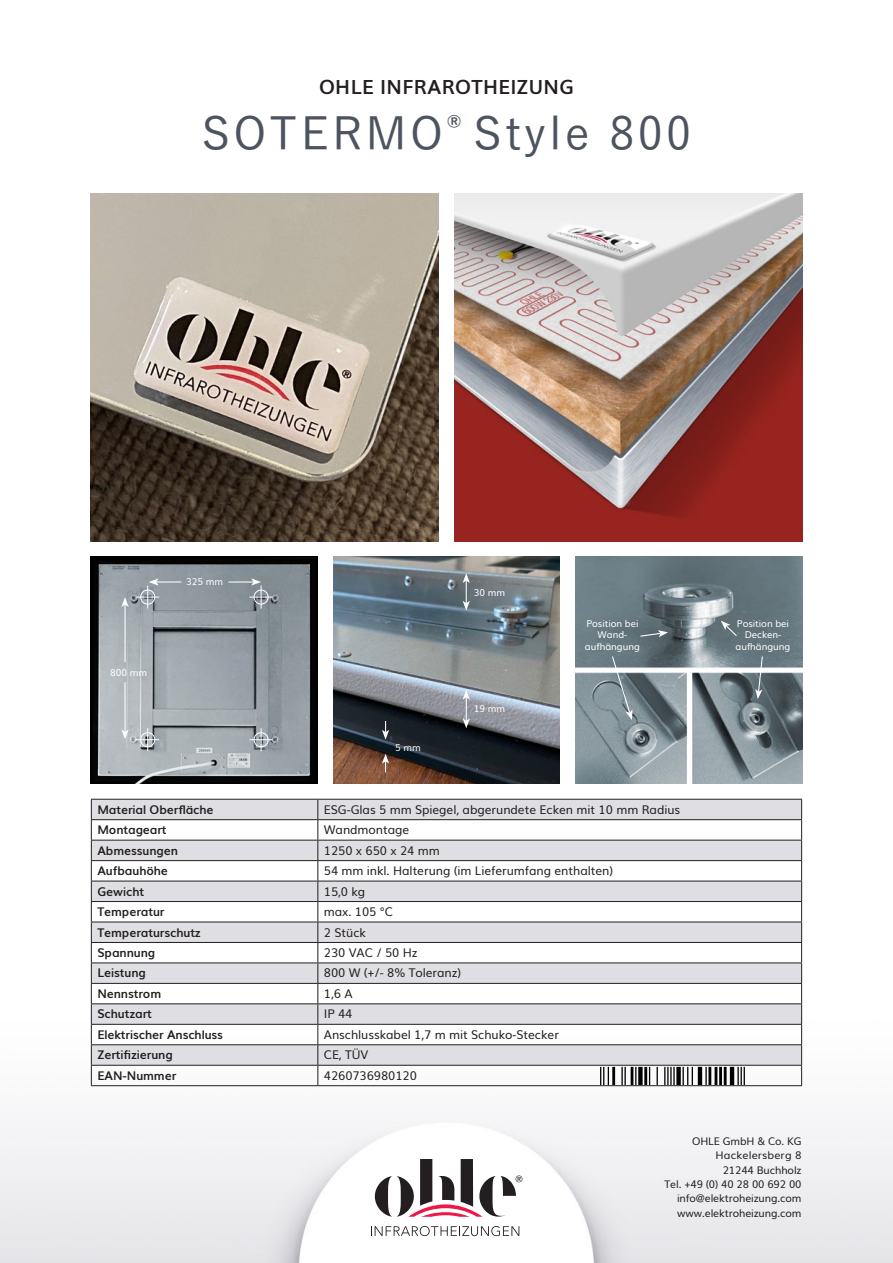
<style>
.page{position:relative;width:893px;height:1263px;background:#fff}
.page>*{position:absolute;margin:0;border:0;box-sizing:border-box;transform-origin:0 0}
.t1{font:500 45px "Yu Gothic";letter-spacing:.075em;color:#4d5460}
.t2{font:700 19.5px "Muli";letter-spacing:.02em;color:#231f20}
.t3{font:12px "Muli";letter-spacing:-.005em;color:#231f20}
.t4{font:700 12px "Muli";letter-spacing:-.005em;color:#231f20}
.t5{font:10.5px "Muli";letter-spacing:-.01em;color:#231f20}
.t6{font:10.5px "Muli";letter-spacing:.01em;color:#231f20}
.t7{font:9.45px/11.4px "Muli";letter-spacing:-.005em;color:#fff;text-align:center}
</style>
<div class="page">
<img style="left:0;top:193px;width:893px;height:1070px">
<svg style="left:371px;top:1226px;width:148px;height:10px"></svg>
<svg style="left:375px;top:1159px;width:147px;height:58px"></svg>
<img style="left:91px;top:193px;width:348px;height:348px">
<img style="left:454px;top:193px;width:348px;height:348px">
<svg style="left:92px;top:800px;width:709px;height:265px;fill:#dfdee2"></svg>
<hr style="left:91px;top:799px;width:227px;height:1px;background:#231f20">
<hr style="left:318px;top:799px;width:484px;height:1px;background:#231f20">
<hr style="left:91px;top:819px;width:227px;height:1px;background:#231f20">
<hr style="left:318px;top:819px;width:484px;height:1px;background:#231f20">
<hr style="left:91px;top:840px;width:227px;height:1px;background:#231f20">
<hr style="left:318px;top:840px;width:484px;height:1px;background:#231f20">
<hr style="left:91px;top:860px;width:227px;height:1px;background:#231f20">
<hr style="left:318px;top:860px;width:484px;height:1px;background:#231f20">
<hr style="left:91px;top:881px;width:227px;height:1px;background:#231f20">
<hr style="left:318px;top:881px;width:484px;height:1px;background:#231f20">
<hr style="left:91px;top:901px;width:227px;height:1px;background:#231f20">
<hr style="left:318px;top:901px;width:484px;height:1px;background:#231f20">
<hr style="left:91px;top:922px;width:227px;height:1px;background:#231f20">
<hr style="left:318px;top:922px;width:484px;height:1px;background:#231f20">
<hr style="left:91px;top:942px;width:227px;height:1px;background:#231f20">
<hr style="left:318px;top:942px;width:484px;height:1px;background:#231f20">
<hr style="left:91px;top:962px;width:227px;height:1px;background:#231f20">
<hr style="left:318px;top:962px;width:484px;height:1px;background:#231f20">
<hr style="left:91px;top:983px;width:227px;height:1px;background:#231f20">
<hr style="left:318px;top:983px;width:484px;height:1px;background:#231f20">
<hr style="left:91px;top:1003px;width:227px;height:1px;background:#231f20">
<hr style="left:318px;top:1003px;width:484px;height:1px;background:#231f20">
<hr style="left:91px;top:1024px;width:227px;height:1px;background:#231f20">
<hr style="left:318px;top:1024px;width:484px;height:1px;background:#231f20">
<hr style="left:91px;top:1044px;width:227px;height:1px;background:#231f20">
<hr style="left:318px;top:1044px;width:484px;height:1px;background:#231f20">
<hr style="left:91px;top:1065px;width:227px;height:1px;background:#231f20">
<svg style="left:91px;top:799px;width:1px;height:286px"></svg>
<hr style="left:318px;top:1065px;width:484px;height:1px;background:#231f20">
<svg style="left:317px;top:799px;width:1px;height:286px"></svg>
<svg style="left:801px;top:799px;width:1px;height:286px"></svg>
<hr style="left:91px;top:1085px;width:227px;height:1px;background:#231f20">
<hr style="left:318px;top:1085px;width:484px;height:1px;background:#231f20">
<svg style="left:600px;top:1067px;width:9px;height:17px"></svg>
<hr style="left:612px;top:1067px;width:3px;height:17px;background:#000">
<svg style="left:621px;top:1067px;width:15px;height:17px"></svg>
<div style="left:638px;top:1067px;width:5px;height:17px;background:#000"></div>
<hr style="left:644px;top:1067px;width:3px;height:17px;background:#000">
<svg style="left:649px;top:1067px;width:1px;height:17px"></svg>
<svg style="left:657px;top:1067px;width:1px;height:17px"></svg>
<svg style="left:664px;top:1067px;width:11px;height:17px"></svg>
<div style="left:676px;top:1067px;width:5px;height:17px;background:#000"></div>
<svg style="left:682px;top:1067px;width:11px;height:17px"></svg>
<hr style="left:698px;top:1067px;width:4px;height:17px;background:#000">
<svg style="left:705px;top:1067px;width:2px;height:17px"></svg>
<hr style="left:708px;top:1067px;width:3px;height:17px;background:#000">
<svg style="left:715px;top:1067px;width:2px;height:17px"></svg>
<hr style="left:719px;top:1067px;width:3px;height:17px;background:#000">
<hr style="left:724px;top:1067px;width:3px;height:17px;background:#000">
<hr style="left:730px;top:1067px;width:4px;height:17px;background:#000">
<svg style="left:737px;top:1067px;width:8px;height:17px"></svg>
<img style="left:91px;top:557px;width:226px;height:226px">
<img style="left:333px;top:557px;width:227px;height:226px">
<img style="left:575px;top:557px;width:227px;height:226px">
<svg style="left:639px;top:630px;width:29px;height:7px"></svg>
<svg style="left:611px;top:655px;width:21px;height:65px"></svg>
<svg style="left:721px;top:621px;width:17px;height:16px"></svg>
<svg style="left:755px;top:655px;width:8px;height:44px"></svg>
<svg style="left:136px;top:728px;width:23px;height:23px"></svg>
<svg style="left:228px;top:578px;width:45px;height:30px"></svg>
<svg style="left:250px;top:728px;width:23px;height:23px"></svg>
<svg style="left:136px;top:578px;width:45px;height:30px"></svg>
<hr style="left:124px;top:605px;width:2px;height:57px;background:#fff">
<svg style="left:121px;top:597px;width:8px;height:10px"></svg>
<hr style="left:124px;top:682px;width:2px;height:50px;background:#fff">
<svg style="left:121px;top:729px;width:8px;height:10px"></svg>
<svg style="left:463px;top:573px;width:7px;height:38px"></svg>
<svg style="left:463px;top:690px;width:7px;height:38px"></svg>
<svg style="left:382px;top:754px;width:7px;height:18px"></svg>
<svg style="left:382px;top:721px;width:7px;height:19px"></svg>
<p class="t2" style="left:319px;top:71px;width:257px">OHLE INFRAROTHEIZUNG</p>
<p class="t1" style="left:202px;top:92px;width:491px">SOTERMO<sup>®</sup> Style 800</p>
<p class="t7" style="left:110px;top:666px;width:38px">800 mm</p>
<p class="t7" style="left:186px;top:575px;width:38px">325 mm</p>
<p class="t7" style="left:395px;top:741px;width:27px">5 mm</p>
<p class="t7" style="left:474px;top:586px;width:33px">30 mm</p>
<p class="t7" style="left:474px;top:702px;width:33px">19 mm</p>
<p class="t7" style="left:586px;top:617px;width:54px">Position bei</p>
<p class="t7" style="left:585px;top:628px;width:56px">Wand&shy;aufhängung</p>
<p class="t4" style="left:97px;top:800px;width:118px">Material Oberfläche</p>
<p class="t3" style="left:324px;top:799px;width:358px">ESG-Glas 5 mm Spiegel, abgerundete Ecken mit 10 mm Radius</p>
<p class="t4" style="left:97px;top:820px;width:71px">Montageart</p>
<p class="t3" style="left:324px;top:820px;width:87px">Wandmontage</p>
<p class="t4" style="left:97px;top:841px;width:82px">Abmessungen</p>
<p class="t3" style="left:324px;top:840px;width:117px">1250 x 650 x 24 mm</p>
<p class="t4" style="left:97px;top:861px;width:72px">Aufbauhöhe</p>
<p class="t3" style="left:324px;top:861px;width:291px">54 mm inkl. Halterung (im Lieferumfang enthalten)</p>
<p class="t4" style="left:97px;top:882px;width:48px">Gewicht</p>
<p class="t3" style="left:324px;top:881px;width:43px">15,0 kg</p>
<p class="t4" style="left:97px;top:902px;width:69px">Temperatur</p>
<p class="t3" style="left:324px;top:902px;width:71px">max. 105 °C</p>
<p class="t4" style="left:97px;top:922px;width:105px">Temperaturschutz</p>
<p class="t3" style="left:324px;top:922px;width:44px">2 Stück</p>
<p class="t4" style="left:97px;top:943px;width:59px">Spannung</p>
<p class="t3" style="left:324px;top:943px;width:95px">230 VAC / 50 Hz</p>
<p class="t4" style="left:97px;top:963px;width:50px">Leistung</p>
<p class="t3" style="left:324px;top:963px;width:139px">800 W (+/- 8% Toleranz)</p>
<p class="t4" style="left:97px;top:984px;width:65px">Nennstrom</p>
<p class="t3" style="left:324px;top:984px;width:30px">1,6 A</p>
<p class="t4" style="left:97px;top:1004px;width:56px">Schutzart</p>
<p class="t3" style="left:324px;top:1004px;width:30px">IP 44</p>
<p class="t4" style="left:97px;top:1025px;width:127px">Elektrischer Anschluss</p>
<p class="t3" style="left:324px;top:1025px;width:237px">Anschlusskabel 1,7 m mit Schuko-Stecker</p>
<p class="t4" style="left:97px;top:1045px;width:77px">Zertifizierung</p>
<p class="t3" style="left:324px;top:1045px;width:46px">CE, TÜV</p>
<p class="t4" style="left:97px;top:1066px;width:80px">EAN-Nummer</p>
<p class="t3" style="left:324px;top:1065px;width:95px">4260736980120</p>
<p class="t7" style="left:737px;top:617px;width:54px">Position bei</p>
<p class="t7" style="left:735px;top:628px;width:56px">Decken&shy;aufhängung</p>
<p class="t5" style="left:692px;top:1132px;width:111px">OHLE GmbH &amp; Co. KG</p>
<p class="t6" style="left:716px;top:1147px;width:87px">Hackelersberg 8</p>
<p class="t5" style="left:723px;top:1161px;width:80px">21244 Buchholz</p>
<p class="t5" style="left:664px;top:1175px;width:138px">Tel. +49 (0) 40 28 00 692 00</p>
<p class="t5" style="left:677px;top:1190px;width:126px">info@elektroheizung.com</p>
<p class="t5" style="left:677px;top:1204px;width:126px">www.elektroheizung.com</p>
</div>
